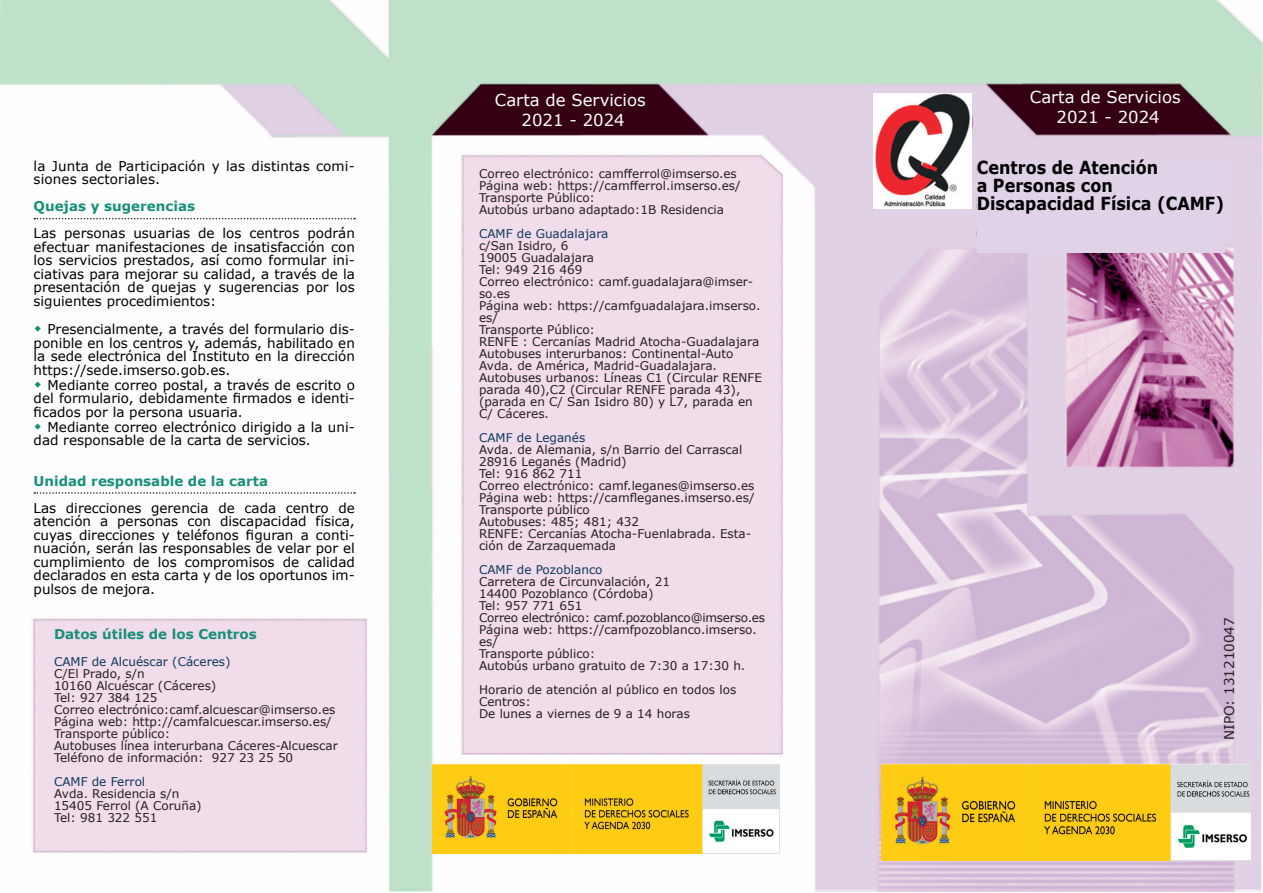
<style>
.page{position:relative;width:1263px;height:893px;background:#fff}
.page>*{position:absolute;margin:0;border:0;box-sizing:border-box;transform-origin:0 0}
.t1{font:700 18px/18px "Verdana";color:#000;scale:.89 1}
.t2{font:16.5px/19.8px "Verdana";color:#fff;text-align:center}
.t3{font:13.5px/13.5px "Verdana";color:#000;text-align:justify}
.t4{font:700 13.5px "Verdana";color:#189079}
.t5{font:13.5px "Verdana";color:#231f20}
.t6{font:12px/12px "Verdana";color:#231f20}
.t7{font:12px "Verdana";color:#0e375d}
</style>
<div class="page">
<img style="left:0;top:0;width:1263px;height:892px">
<svg style="left:34px;top:218px;width:321px;height:1px"></svg>
<svg style="left:34px;top:492px;width:321px;height:2px"></svg>
<img style="left:873px;top:94px;width:98px;height:114px">
<div style="left:977px;top:161px;width:248px;height:92px;background:#e0d2e7"></div>
<img style="left:432px;top:764px;width:347px;height:90px">
<img style="left:881px;top:765px;width:369px;height:96px">
<svg style="left:35px;top:326px;width:6px;height:6px"></svg>
<svg style="left:35px;top:381px;width:6px;height:6px"></svg>
<svg style="left:35px;top:423px;width:6px;height:6px"></svg>
<p class="t3" style="left:34px;top:159px;width:322px">la Junta de Participación y las distintas comi&shy;siones sectoriales.</p>
<p class="t4" style="left:34px;top:197px;width:163px">Quejas y sugerencias</p>
<p class="t3" style="left:34px;top:227px;width:323px">Las personas usuarias de los centros podrán efectuar manifestaciones de insatisfacción con los servicios prestados, así como formular ini&shy;ciativas para mejorar su calidad, a través de la presentación de quejas y sugerencias por los siguientes procedimientos:</p>
<p class="t3" style="left:34px;top:323px;width:323px;text-indent:14px">Presencialmente, a través del formulario dis&shy;ponible en los centros y, además, habilitado en la sede electrónica del Instituto en la dirección https://sede.imserso.gob.es.</p>
<p class="t3" style="left:34px;top:378px;width:323px;text-indent:14px">Mediante correo postal, a través de escrito o del formulario, debidamente firmados e identi&shy;ficados por la persona usuaria.</p>
<p class="t3" style="left:34px;top:420px;width:322px;text-indent:14px">Mediante correo electrónico dirigido a la uni&shy;dad responsable de la carta de servicios.</p>
<p class="t4" style="left:34px;top:471px;width:236px">Unidad responsable de la carta</p>
<p class="t3" style="left:34px;top:501px;width:323px">Las direcciones gerencia de cada centro de atención a personas con discapacidad física, cuyas direcciones y teléfonos figuran a conti&shy;nuación, serán las responsables de velar por el cumplimiento de los compromisos de calidad declarados en esta carta y de los oportunos im&shy;pulsos de mejora.</p>
<p class="t4" style="left:54px;top:624px;width:204px">Datos útiles de los Centros</p>
<p class="t7" style="left:54px;top:653px;width:178px">CAMF de Alcuéscar (Cáceres)</p>
<p class="t6" style="left:54px;top:667px;width:92px">C/El Prado, s/n</p>
<p class="t6" style="left:54px;top:679px;width:164px">10160 Alcuéscar (Cáceres)</p>
<p class="t6" style="left:54px;top:691px;width:105px">Tel: 927 384 125</p>
<p class="t6" style="left:54px;top:703px;width:283px">Correo electrónico:camf.alcuescar@imserso.es</p>
<p class="t6" style="left:54px;top:715px;width:279px">Página web: http://camfalcuescar.imserso.es/</p>
<p class="t6" style="left:54px;top:727px;width:118px">Transporte público:</p>
<p class="t6" style="left:54px;top:739px;width:285px">Autobuses línea interurbana Cáceres-Alcuescar</p>
<p class="t6" style="left:54px;top:751px;width:241px">Teléfono de información: 927 23 25 50</p>
<p class="t7" style="left:54px;top:773px;width:93px">CAMF de Ferrol</p>
<p class="t6" style="left:54px;top:787px;width:127px">Avda. Residencia s/n</p>
<p class="t6" style="left:54px;top:799px;width:149px">15405 Ferrol (A Coruña)</p>
<p class="t6" style="left:54px;top:811px;width:105px">Tel: 981 322 551</p>
<p class="t2" style="left:495px;top:90px;width:152px">Carta de Servicios<br>2021 - 2024</p>
<p class="t6" style="left:479px;top:167px;width:263px">Correo electrónico: camfferrol@imserso.es<br>Página web: https://camfferrol.imserso.es/</p>
<p class="t6" style="left:479px;top:191px;width:247px">Transporte Público:<br>Autobús urbano adaptado:1B Residencia</p>
<p class="t7" style="left:479px;top:225px;width:131px">CAMF de Guadalajara</p>
<p class="t6" style="left:479px;top:239px;width:284px">c/San Isidro, 6<br>19005 Guadalajara<br>Tel: 949 216 469<br>Correo electrónico: camf.guadalajara@imser&shy;so.es<br>Página web: https://camfguadalajara.imserso. es/<br>Transporte Público:<br>RENFE : Cercanías Madrid Atocha-Guadalajara<br>Autobuses interurbanos: Continental-Auto<br>Avda. de América, Madrid-Guadalajara.<br>Autobuses urbanos: Líneas C1 (Circular RENFE parada 40),C2 (Circular RENFE parada 43), (parada en C/ San Isidro 80) y L7, parada en<br>C/ Cáceres.</p>
<p class="t7" style="left:479px;top:429px;width:108px">CAMF de Leganés</p>
<p class="t6" style="left:479px;top:443px;width:277px">Avda. de Alemania, s/n Barrio del Carrascal<br>28916 Leganés (Madrid)<br>Tel: 916 862 711<br>Correo electrónico: camf.leganes@imserso.es</p>
<p class="t6" style="left:479px;top:491px;width:277px">Página web: https://camfleganes.imserso.es/</p>
<p class="t6" style="left:479px;top:503px;width:273px">Transporte público<br>Autobuses: 485; 481; 432<br>RENFE: Cercanías Atocha-Fuenlabrada. Esta&shy;ción de Zarzaquemada</p>
<p class="t7" style="left:479px;top:561px;width:125px">CAMF de Pozoblanco</p>
<p class="t6" style="left:479px;top:575px;width:287px">Carretera de Circunvalación, 21<br>14400 Pozoblanco (Córdoba)<br>Tel: 957 771 651<br>Correo electrónico: camf.pozoblanco@imserso.es<br>Página web: https://camfpozoblanco.imserso. es/<br>Transporte público:<br>Autobús urbano gratuito de 7:30 a 17:30 h.</p>
<p class="t6" style="left:479px;top:683px;width:259px">Horario de atención al público en todos los<br>Centros:<br>De lunes a viernes de 9 a 14 horas</p>
<p class="t2" style="left:1030px;top:87px;width:152px">Carta de Servicios<br>2021 - 2024</p>
<p class="t1" style="left:977px;top:158px;width:279px">Centros de Atención<br>a Personas con<br>Discapacidad Física (CAMF)</p>
<p class="t5" style="left:1220px;top:740px;width:124px;rotate:-90deg">NIPO: 131210047</p>
</div>
